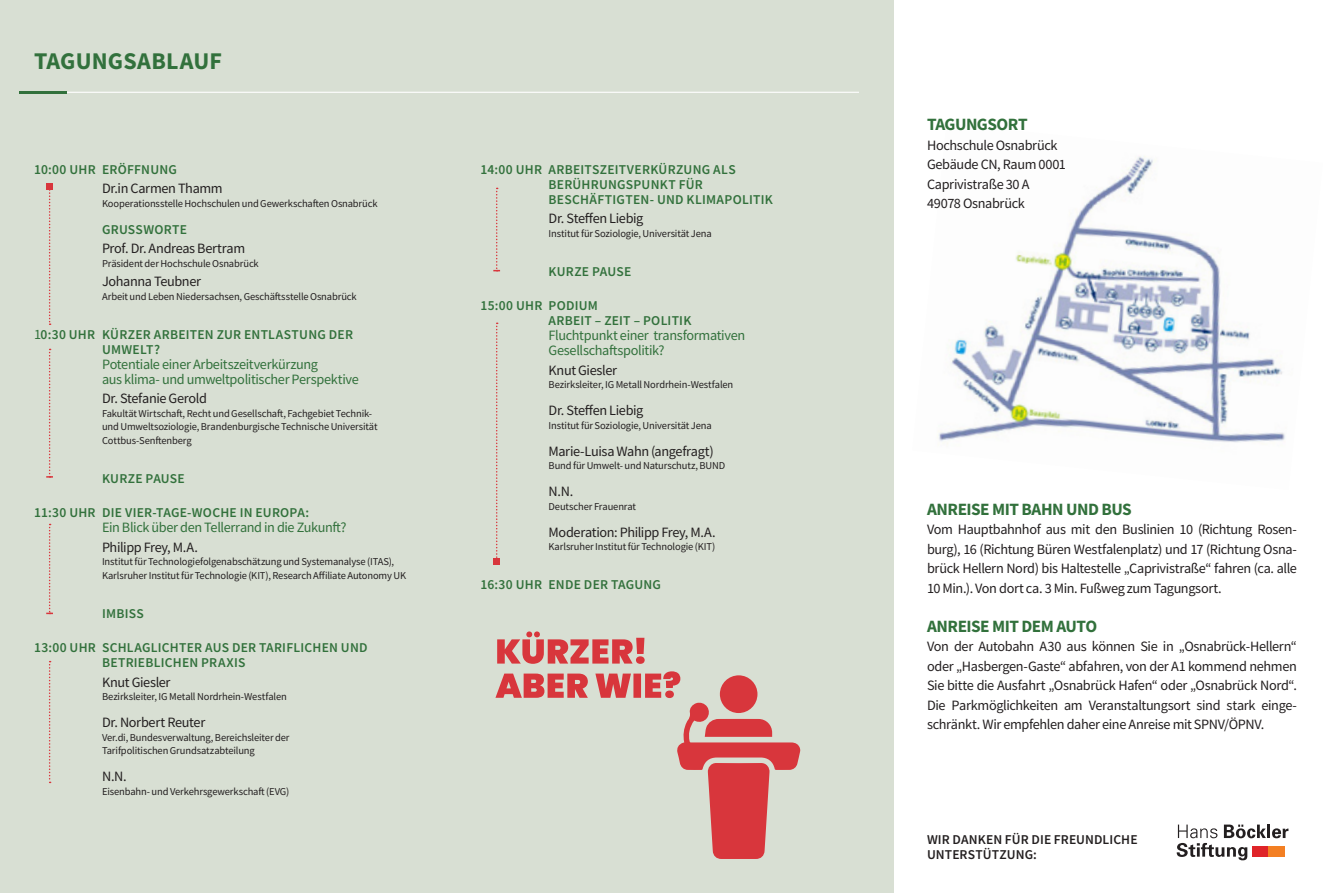
<style>
.page{position:relative;width:1331px;height:893px;background:#fff}
.page>*{position:absolute;margin:0;border:0;box-sizing:border-box;transform-origin:0 0}
.TEXT{font:700 24px "Source Sans Pro";letter-spacing:.005em;color:#32713c}
.TEXT-2{font:700 17.25px "Source Sans Pro";letter-spacing:-.03em;color:#32713c}
.TEXT-3{font:14.25px/19.5px "Source Sans Pro";letter-spacing:-.025em;color:#231f20;text-align:justify}
.TEXT-4{font:14.25px "Source Sans Pro";letter-spacing:-.025em;color:#32713c}
.TEXT-5{font:600 13.5px "Source Sans Pro";letter-spacing:.015em;color:#32713c}
.TEXT-6{font:600 13.5px/15px "Source Sans Pro";letter-spacing:.005em;color:#231f20}
.TEXT-7{font:10.5px "Source Sans Pro";letter-spacing:-.015em;color:#231f20}
.s1{font-weight:400;font-size:14.25px}
</style>
<div class="page">
<div style="left:0;top:0;width:893px;height:893px;background:#d8dfd3"></div>
<img style="left:937px;top:156px;width:348px;height:288px">
<svg style="left:1177px;top:824px;width:111px;height:36px"></svg>
<div style="left:1252px;top:846px;width:16px;height:11px;background:#df2429"></div>
<div style="left:1268px;top:846px;width:17px;height:11px;background:#f37f23"></div>
<svg style="left:47px;top:184px;width:6px;height:141px"></svg>
<svg style="left:46px;top:349px;width:7px;height:129px"></svg>
<svg style="left:46px;top:524px;width:7px;height:90px"></svg>
<svg style="left:49px;top:661px;width:2px;height:122px"></svg>
<svg style="left:493px;top:188px;width:7px;height:83px"></svg>
<svg style="left:494px;top:323px;width:6px;height:241px"></svg>
<hr style="left:27px;top:92px;width:832px;height:1px;background:#fff">
<hr style="left:19px;top:91px;width:48px;height:3px;background:#32713c">
<svg style="left:495px;top:631px;width:305px;height:228px"></svg>
<p class="TEXT" style="left:34px;top:45px;width:189px">TAGUNGSABLAUF</p>
<p class="TEXT-5" style="left:34px;top:160px;width:144px">10:00 UHR ERÖFFNUNG</p>
<p class="TEXT-3" style="left:102px;top:179px;width:122px">Dr.in Carmen Thamm</p>
<p class="TEXT-7" style="left:102px;top:197px;width:277px">Kooperationsstelle Hochschulen und Gewerkschaften Osnabrück</p>
<p class="TEXT-5" style="left:102px;top:220px;width:86px">GRUSSWORTE</p>
<p class="TEXT-3" style="left:102px;top:239px;width:145px">Prof. Dr. Andreas Bertram</p>
<p class="TEXT-7" style="left:102px;top:257px;width:158px">Präsident derHochschule Osnabrück</p>
<p class="TEXT-3" style="left:102px;top:272px;width:101px">Johanna Teubner</p>
<p class="TEXT-7" style="left:102px;top:290px;width:256px">Arbeit und Leben Niedersachsen, Geschäftsstelle Osnabrück</p>
<p class="TEXT-5" style="left:34px;top:325px;width:320px"><span class="s1">1</span>0:30 UHR KÜRZER ARBEITEN ZUR ENTLASTUNG DER</p>
<p class="TEXT-5" style="left:102px;top:340px;width:59px">UMWELT?</p>
<p class="TEXT-4" style="left:102px;top:355px;width:217px">Potentiale einer Arbeitszeitverkürzung</p>
<p class="TEXT-4" style="left:102px;top:370px;width:258px">aus klima- und umweltpolitischer Perspektive</p>
<p class="TEXT-3" style="left:102px;top:389px;width:106px">Dr. Stefanie Gerold</p>
<p class="TEXT-7" style="left:102px;top:407px;width:272px">Fakultät Wirtschaft, Recht und Gesellschaft, Fachgebiet Technik-</p>
<p class="TEXT-7" style="left:102px;top:420px;width:277px">und Umweltsoziologie, Brandenburgische Technische Universität</p>
<p class="TEXT-7" style="left:102px;top:434px;width:91px">Cottbus-Senftenberg</p>
<p class="TEXT-5" style="left:102px;top:469px;width:84px">KURZE PAUSE</p>
<p class="TEXT-5" style="left:34px;top:504px;width:277px">11:30 UHR DIE VIER-TAGE-WOCHE IN EUROPA:</p>
<p class="TEXT-4" style="left:102px;top:519px;width:246px">Ein Blick über den Tellerrand in die Zukunft?</p>
<p class="TEXT-3" style="left:102px;top:537px;width:98px">Philipp Frey, M.A.</p>
<p class="TEXT-7" style="left:102px;top:555px;width:294px">Institut für Technologiefolgenabschätzung und Systemanalyse (ITAS),</p>
<p class="TEXT-7" style="left:102px;top:569px;width:306px">Karlsruher Institut für Technologie (KIT), Research Affiliate Autonomy UK</p>
<p class="TEXT-5" style="left:102px;top:604px;width:43px">IMBISS</p>
<p class="TEXT-5" style="left:34px;top:639px;width:335px">13:00 UHR SCHLAGLICHTER AUS DER TARIFLICHEN UND</p>
<p class="TEXT-5" style="left:102px;top:654px;width:145px">BETRIEBLICHEN PRAXIS</p>
<p class="TEXT-3" style="left:102px;top:672px;width:70px">Knut Giesler</p>
<p class="TEXT-7" style="left:102px;top:690px;width:186px">Bezirksleiter, IG Metall Nordrhein-Westfalen</p>
<p class="TEXT-3" style="left:102px;top:713px;width:105px">Dr. Norbert Reuter</p>
<p class="TEXT-7" style="left:102px;top:731px;width:189px">Ver.di, Bundesverwaltung, Bereichsleiter der</p>
<p class="TEXT-7" style="left:102px;top:744px;width:154px">Tarifpolitischen Grundsatzabteilung</p>
<p class="TEXT-3" style="left:102px;top:767px;width:26px">N.N.</p>
<p class="TEXT-7" style="left:102px;top:785px;width:189px">Eisenbahn- und Verkehrsgewerkschaft (EVG)</p>
<p class="TEXT-5" style="left:480px;top:160px;width:257px">14:00 UHR ARBEITSZEITVERKÜRZUNG ALS</p>
<p class="TEXT-5" style="left:548px;top:175px;width:156px">BERÜHRUNGSPUNKT FÜR</p>
<p class="TEXT-5" style="left:548px;top:190px;width:226px">BESCHÄFTIGTEN- UND KLIMAPOLITIK</p>
<p class="TEXT-3" style="left:549px;top:209px;width:96px">Dr. Steffen Liebig</p>
<p class="TEXT-7" style="left:549px;top:227px;width:165px">Institut für Soziologie, Universität Jena</p>
<p class="TEXT-5" style="left:548px;top:262px;width:84px">KURZE PAUSE</p>
<p class="TEXT-5" style="left:480px;top:297px;width:119px">15:00 UHR PODIUM</p>
<p class="TEXT-5" style="left:548px;top:312px;width:144px">ARBEIT – ZEIT – POLITIK</p>
<p class="TEXT-4" style="left:549px;top:327px;width:198px">Fluchtpunkt einer transformativen</p>
<p class="TEXT-4" style="left:549px;top:342px;width:118px">Gesellschaftspolitik?</p>
<p class="TEXT-3" style="left:549px;top:360px;width:70px">Knut Giesler</p>
<p class="TEXT-7" style="left:549px;top:378px;width:186px">Bezirksleiter, IG Metall Nordrhein-Westfalen</p>
<p class="TEXT-3" style="left:549px;top:401px;width:96px">Dr. Steffen Liebig</p>
<p class="TEXT-7" style="left:549px;top:419px;width:165px">Institut für Soziologie, Universität Jena</p>
<p class="TEXT-3" style="left:549px;top:441px;width:167px">Marie-Luisa Wahn (angefragt)</p>
<p class="TEXT-7" style="left:549px;top:459px;width:178px">Bund für Umwelt- und Naturschutz, BUND</p>
<p class="TEXT-3" style="left:549px;top:482px;width:26px">N.N.</p>
<p class="TEXT-7" style="left:549px;top:500px;width:89px">Deutscher Frauenrat</p>
<p class="TEXT-3" style="left:549px;top:522px;width:169px">Moderation: Philipp Frey, M.A.</p>
<p class="TEXT-7" style="left:549px;top:540px;width:168px">Karlsruher Institut für Technologie (KIT)</p>
<p class="TEXT-5" style="left:480px;top:576px;width:182px">16:30 UHR ENDE DER TAGUNG</p>
<p class="TEXT-2" style="left:927px;top:113px;width:102px">TAGUNGSORT</p>
<p class="TEXT-3" style="left:927px;top:135px;width:132px">Hochschule Osnabrück</p>
<p class="TEXT-3" style="left:927px;top:155px;width:141px">Gebäude CN, Raum 0001</p>
<p class="TEXT-3" style="left:927px;top:174px;width:104px">Caprivistraße 30 A</p>
<p class="TEXT-3" style="left:927px;top:194px;width:99px">49078 Osnabrück</p>
<p class="TEXT-2" style="left:927px;top:497px;width:206px">ANREISE MIT BAHN UND BUS</p>
<p class="TEXT-3" style="left:927px;top:520px;width:371px">Vom Hauptbahnhof aus mit den Buslinien 10 (Richtung Rosen&shy;burg), 16 (Richtung Büren Westfalenplatz) und 17 (Richtung Osna&shy;brück Hellern Nord) bis Haltestelle „Caprivistraße“ fahren (ca. alle 10 Min.). Von dort ca. 3 Min. Fußweg zum Tagungsort.</p>
<p class="TEXT-2" style="left:927px;top:614px;width:172px">ANREISE MIT DEM AUTO</p>
<p class="TEXT-3" style="left:927px;top:637px;width:371px">Von der Autobahn A30 aus können Sie in „Osnabrück-Hellern“ oder „Hasbergen-Gaste“ abfahren, von der A1 kommend nehmen Sie bitte die Ausfahrt „Osnabrück Hafen“ oder „Osnabrück Nord“.<br>Die Parkmöglichkeiten am Veranstaltungsort sind stark einge&shy;schränkt. Wir empfehlen daher eine Anreise mit SPNV/ÖPNV.</p>
<p class="TEXT-6" style="left:927px;top:832px;width:212px">WIR DANKEN FÜR DIE FREUNDLICHE<br>UNTERSTÜTZUNG:</p>
</div>
